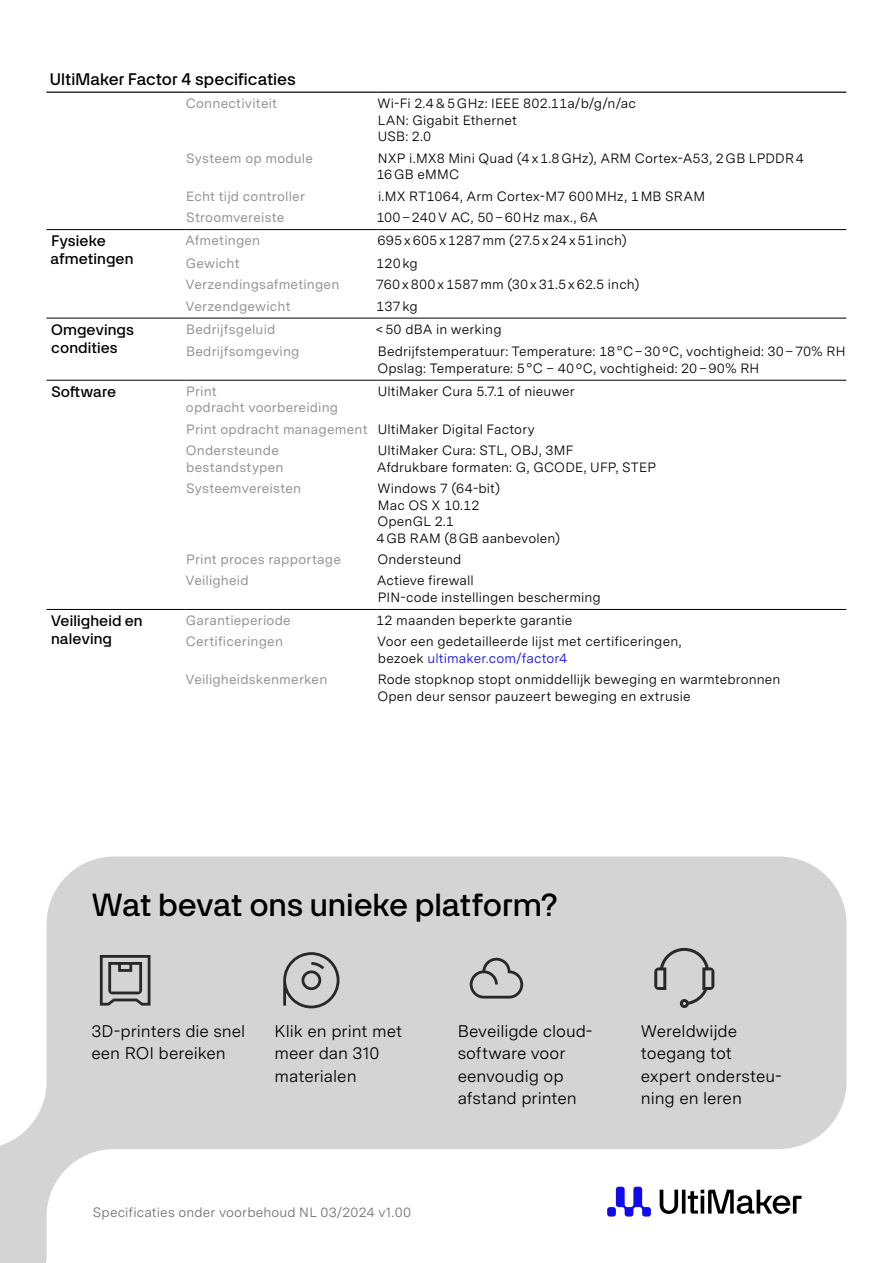
<style>
.page{position:relative;width:893px;height:1263px;background:#fff}
.page>*{position:absolute;margin:0;border:0;box-sizing:border-box;transform-origin:0 0}
.t1{font:31.5px "Artex";letter-spacing:-.01em;color:#000}
.t2{font:16.8px/22.5px "Messina Sans";color:#000}
.t3{font:16.5px "Artex";letter-spacing:-.005em;color:#000}
.t4{font:15px/18px "Artex";letter-spacing:.005em;color:#000}
.t5{font:13.5px/16.5px "Messina Sans";letter-spacing:.01em;color:#000}
.t6{font:13.5px/21.5px "Messina Sans";letter-spacing:.015em;color:#939393}
.t7{font:13.5px "Messina Sans";letter-spacing:.01em;color:#707070}
.s1{color:#100aed}
</style>
<div class="page">
<svg style="left:0;top:856px;width:846px;height:407px;fill:#d4d4d4"></svg>
<svg style="left:654px;top:948px;width:60px;height:60px;background:#b5b5b5"></svg>
<svg style="left:470px;top:958px;width:53px;height:40px;background:#b0b0b0"></svg>
<svg style="left:283px;top:952px;width:56px;height:56px;background:#adadad"></svg>
<svg style="left:100px;top:955px;width:50px;height:50px;background:#969696"></svg>
<hr style="left:46px;top:92px;width:140px;height:1px;background:#000">
<hr style="left:186px;top:92px;width:191px;height:1px;background:#000">
<hr style="left:377px;top:92px;width:469px;height:1px;background:#000">
<hr style="left:186px;top:229px;width:191px;height:1px;background:#000">
<hr style="left:377px;top:229px;width:469px;height:1px;background:#000">
<hr style="left:186px;top:609px;width:191px;height:1px;background:#000">
<hr style="left:377px;top:609px;width:469px;height:1px;background:#000">
<hr style="left:46px;top:609px;width:140px;height:1px;background:#000">
<hr style="left:186px;top:318px;width:191px;height:1px;background:#000">
<hr style="left:377px;top:318px;width:469px;height:1px;background:#000">
<hr style="left:46px;top:318px;width:140px;height:1px;background:#000">
<hr style="left:46px;top:229px;width:140px;height:1px;background:#000">
<hr style="left:46px;top:380px;width:140px;height:1px;background:#000">
<hr style="left:186px;top:380px;width:191px;height:1px;background:#000">
<hr style="left:377px;top:380px;width:469px;height:1px;background:#000">
<p class="t3" style="left:50px;top:67px;width:248px">UltiMaker Factor 4 specificaties</p>
<p class="t6" style="left:186px;top:93px;width:93px">Connectiviteit</p>
<p class="t6" style="left:186px;top:147px;width:128px">Systeem op module</p>
<p class="t6" style="left:186px;top:185px;width:120px">Echt tijd controller</p>
<p class="t6" style="left:186px;top:206px;width:100px">Stroomvereiste</p>
<p class="t5" style="left:378px;top:95px;width:260px">Wi-Fi 2.4&amp;5GHz: IEEE 802.11 b/a g/ /n/ a c</p>
<p class="t5" style="left:378px;top:112px;width:141px">LAN: Gigabit Ethernet<br>USB: 2.0</p>
<p class="t5" style="left:378px;top:150px;width:428px">NXP .i MX8 Mini Quad (4x1.8GHz ,) ARM Cortex A- 53, 2GB LPDDR4</p>
<p class="t5" style="left:376px;top:164px;width:330px;line-height:21.5px">16GB eMMC<br>.i MX RT1064, Arm Cortex M- 7 600MHz 1, MB SRAM</p>
<p class="t5" style="left:376px;top:209px;width:223px">100 –240V AC, 50–60Hz max 6., A</p>
<p class="t4" style="left:51px;top:231px;width:84px">Fysieke afmetingen</p>
<p class="t5" style="left:377px;top:232px;width:251px">695 x605x1287mm (27.5x24x51inch(</p>
<p class="t6" style="left:185px;top:229px;width:77px">Afmetingen</p>
<p class="t6" style="left:186px;top:252px;width:55px">Gewicht</p>
<p class="t5" style="left:376px;top:255px;width:43px">120 kg</p>
<p class="t6" style="left:186px;top:273px;width:155px">Verzendingsafmetingen</p>
<p class="t6" style="left:186px;top:295px;width:107px">Verzendgewicht</p>
<p class="t5" style="left:376px;top:276px;width:265px">760 x800x1587mm (30x31.5x62.5 inch(</p>
<p class="t5" style="left:376px;top:297px;width:43px">137 kg</p>
<p class="t4" style="left:51px;top:319px;width:84px">Omgevings condities</p>
<p class="t5" style="left:376px;top:320px;width:127px">&lt;50 dBA in werking</p>
<p class="t6" style="left:186px;top:318px;width:91px">Bedrijfsgeluid</p>
<p class="t5" style="left:378px;top:343px;width:469px">Bedrijfstemperatuur: Temperature: 18°C–30ºC, vochtigheid: 30–70% RH</p>
<p class="t6" style="left:186px;top:341px;width:115px">Bedrijfsomgeving</p>
<p class="t4" style="left:51px;top:382px;width:66px">Software</p>
<p class="t6" style="left:186px;top:380px;width:32px">Print</p>
<p class="t6" style="left:186px;top:396px;width:154px">opdracht voorbereiding</p>
<p class="t6" style="left:186px;top:418px;width:183px">Print opdracht management<br>Ondersteunde</p>
<p class="t6" style="left:186px;top:456px;width:99px">bestandstypen</p>
<p class="t6" style="left:186px;top:477px;width:117px">Systeemvereisten</p>
<p class="t6" style="left:186px;top:548px;width:156px">Print proces rapportage</p>
<p class="t6" style="left:186px;top:570px;width:65px">Veiligheid</p>
<p class="t5" style="left:377px;top:360px;width:383px">Opslag: Temperature: 5°C – 40ºC, vochtigheid: 20–90% RH</p>
<p class="t5" style="left:378px;top:382px;width:199px">UltiMaker Cura 5.7.1 of nieuwer</p>
<p class="t5" style="left:378px;top:420px;width:159px">UltiMaker Digital Factory</p>
<p class="t5" style="left:377px;top:442px;width:281px">UltiMaker Cura: STL, OBJ 3, MF<br>Afdrukbare formaten G: , GCODE, UFP, STEP</p>
<p class="t5" style="left:378px;top:480px;width:124px">Windows 7 (64-bit(</p>
<p class="t5" style="left:377px;top:496px;width:185px">Mac OS X 10.12<br>OpenGL 2.1<br>4GB RAM (8GB aanbevolen(</p>
<p class="t5" style="left:377px;top:551px;width:86px">Ondersteund</p>
<p class="t5" style="left:377px;top:572px;width:99px">Actieve firewall</p>
<p class="t5" style="left:378px;top:589px;width:224px">PIN-code instellingen bescherming</p>
<p class="t6" style="left:186px;top:609px;width:107px">Garantieperiode</p>
<p class="t4" style="left:51px;top:611px;width:93px">Veiligheid en naleving</p>
<p class="t5" style="left:376px;top:612px;width:198px">12 maanden beperkte garantie</p>
<p class="t6" style="left:186px;top:631px;width:99px">Certificeringen</p>
<p class="t5" style="left:377px;top:633px;width:306px">Voor een gedetailleerde lijst met certificeringen,</p>
<p class="t6" style="left:186px;top:669px;width:143px">Veiligheidskenmerken</p>
<p class="t5" style="left:378px;top:647px;width:404px;line-height:21.5px">bezoek <span class="s1">ultimaker.com/factor4<br></span>Rode stopknop stopt onmiddellijk beweging en warmtebronnen</p>
<p class="t5" style="left:377px;top:688px;width:315px">Open deur sensor pauzeert beweging en extrusie</p>
<h1 class="t1" style="left:91px;top:883px;width:468px">Wat bevat ons unieke platform?</h1>
<p class="t2" style="left:91px;top:1019px;width:156px">3D-printers die snel een ROI bereiken</p>
<p class="t2" style="left:275px;top:1019px;width:129px">Klik en print met meer dan 310 materialen</p>
<p class="t7" style="left:93px;top:1202px;width:320px">Specificaties onder voorbehoud NL 03/2024 v1.00</p>
<p class="t2" style="left:458px;top:1019px;width:135px">Beveiligde cloud-</p>
<p class="t2" style="left:458px;top:1064px;width:121px">eenvoudig op afstand printen</p>
<p class="t2" style="left:458px;top:1042px;width:109px">software voor</p>
<p class="t2" style="left:641px;top:1019px;width:98px">Wereldwijde toegang tot</p>
<p class="t2" style="left:641px;top:1087px;width:103px">ning en leren</p>
<p class="t2" style="left:641px;top:1064px;width:143px">expert ondersteu-</p>
</div>
